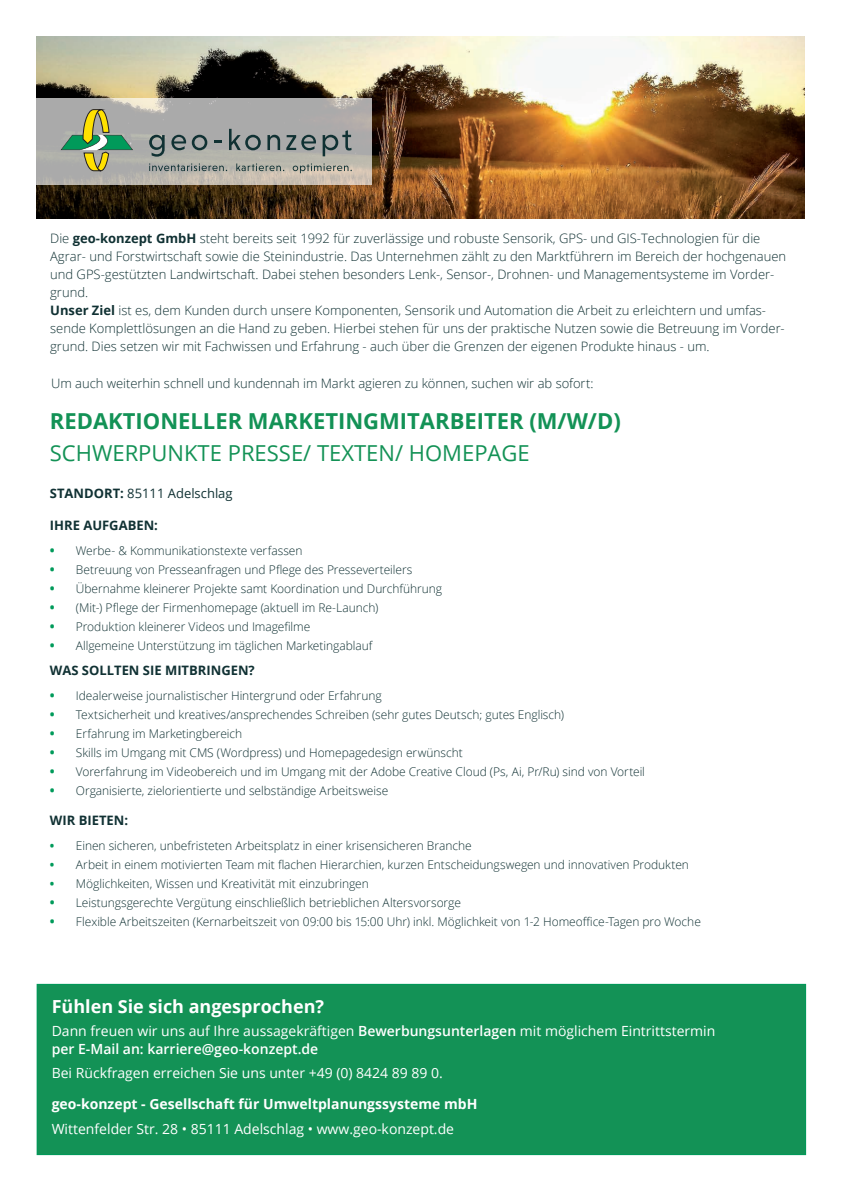
<style>
.page{position:relative;width:842px;height:1191px;background:#fff}
.page>*{position:absolute;margin:0;border:0;box-sizing:border-box;transform-origin:0 0}
.t1{font:700 22px "Open Sans";color:#139256}
.t2{font:22px "Open Sans";color:#139256}
.t3{font:700 18px "Open Sans";color:#fff}
.t4{font:14px/18px "Open Sans";color:#fff}
.t5{font:700 14px "Open Sans";color:#fff}
.t6{font:300 13px/18px "Open Sans";color:#103133}
.t7{font:700 13px "Open Sans";color:#103133}
.t8{font:13px "Open Sans";color:#103133}
.t9{font:300 12px "Open Sans";letter-spacing:-.005em;color:#103133}
.s1{font-weight:700}
.s2{font-weight:700;font-size:13px;color:#009a5a}
.s3{font-weight:700;color:#009a5a}
.s4{font-weight:600}
</style>
<div class="page">
<img style="left:36px;top:36px;width:769px;height:183px">
<svg style="left:36px;top:98px;width:335px;height:87px;background:#b3b0ac"></svg>
<svg style="left:149px;top:135px;width:16px;height:22px"></svg>
<svg style="left:171px;top:135px;width:15px;height:15px"></svg>
<svg style="left:192px;top:135px;width:15px;height:15px"></svg>
<svg style="left:214px;top:140px;width:8px;height:2px"></svg>
<svg style="left:229px;top:129px;width:32px;height:21px"></svg>
<svg style="left:267px;top:135px;width:13px;height:15px"></svg>
<svg style="left:286px;top:135px;width:30px;height:15px"></svg>
<svg style="left:323px;top:130px;width:29px;height:26px"></svg>
<svg style="left:60px;top:109px;width:73px;height:62px;background:#97a883"></svg>
<svg style="left:149px;top:163px;width:78px;height:8px"></svg>
<svg style="left:236px;top:163px;width:48px;height:8px"></svg>
<svg style="left:293px;top:163px;width:59px;height:10px"></svg>
<div style="left:37px;top:984px;width:769px;height:170px;background:#139256"></div>
<div style="left:37px;top:984px;width:769px;height:171px;border:1px solid #009a5a"></div>
<p class="t6" style="left:50px;top:229px;width:737px">Die <span class="s1">geo-konzept GmbH</span> steht bereits seit 1992 für zuverlässige und robuste Sensorik, GPS- und GIS-Technologien für die Agrar- und Forstwirtschaft sowie die Steinindustrie. Das Unternehmen zählt zu den Marktführern im Bereich der hochgenauen und GPS-gestützten Landwirtschaft. Dabei stehen besonders Lenk-, Sensor-, Drohnen- und Managementsysteme im Vorder&shy;grund.<br><span class="s1">Unser Ziel</span> ist es, dem Kunden durch unsere Komponenten, Sensorik und Automation die Arbeit zu erleichtern und umfas&shy;sende Komplettlösungen an die Hand zu geben. Hierbei stehen für uns der praktische Nutzen sowie die Betreuung im Vorder&shy;grund. Dies setzen wir mit Fachwissen und Erfahrung - auch über die Grenzen der eigenen Produkte hinaus - um.</p>
<p class="t6" style="left:51px;top:374px;width:544px">Um auch weiterhin schnell und kundennah im Markt agieren zu können, suchen wir ab sofort:</p>
<h1 class="t1" style="left:50px;top:406px;width:572px">REDAKTIONELLER MARKETINGMITARBEITER (M/W/D)</h1>
<h1 class="t2" style="left:50px;top:438px;width:481px">SCHWERPUNKTE PRESSE/ TEXTEN/ HOMEPAGE</h1>
<p class="t8" style="left:50px;top:484px;width:184px"><span class="s1">STANDORT:</span> 85111 Adelschlag</p>
<p class="t7" style="left:50px;top:516px;width:110px">IHRE AUFGABEN:</p>
<p class="t9" style="left:50px;top:542px;width:254px"><span class="s2">•</span> Werbe- &amp; Kommunikationstexte verfassen</p>
<p class="t9" style="left:50px;top:561px;width:364px"><span class="s2">•</span> Betreuung von Presseanfragen und Pflege des Presseverteilers</p>
<p class="t9" style="left:50px;top:580px;width:394px"><span class="s2">•</span> Übernahme kleinerer Projekte samt Koordination und Durchführung</p>
<p class="t9" style="left:50px;top:599px;width:330px"><span class="s2">•</span> (Mit-) Pflege der Firmenhomepage (aktuell im Re-Launch)</p>
<p class="t9" style="left:50px;top:618px;width:262px"><span class="s2">•</span> Produktion kleinerer Videos und Imagefilme</p>
<p class="t9" style="left:50px;top:637px;width:324px"><span class="s2">•</span> Allgemeine Unterstützung im täglichen Marketingablauf</p>
<p class="t7" style="left:50px;top:661px;width:206px">WAS SOLLTEN SIE MITBRINGEN?</p>
<p class="t9" style="left:50px;top:687px;width:333px"><span class="s2">•</span> Idealerweise journalistischer Hintergrund oder Erfahrung</p>
<p class="t9" style="left:50px;top:706px;width:516px"><span class="s2">•</span> Textsicherheit und kreatives/ansprechendes Schreiben (sehr gutes Deutsch; gutes Englisch)</p>
<p class="t9" style="left:50px;top:725px;width:194px"><span class="s2">•</span> Erfahrung im Marketingbereich</p>
<p class="t9" style="left:50px;top:744px;width:414px"><span class="s2">•</span> Skills im Umgang mit CMS (Wordpress) und Homepagedesign erwünscht</p>
<p class="t9" style="left:50px;top:763px;width:597px"><span class="s2">•</span> Vorerfahrung im Videobereich und im Umgang mit der Adobe Creative Cloud (Ps, Ai, Pr/Ru) sind von Vorteil</p>
<p class="t9" style="left:50px;top:782px;width:340px"><span class="s2">•</span> Organisierte, zielorientierte und selbständige Arbeitsweise</p>
<p class="t7" style="left:50px;top:811px;width:80px">WIR BIETEN:</p>
<p class="t9" style="left:50px;top:837px;width:423px"><span class="s3">•</span> Einen sicheren, unbefristeten Arbeitsplatz in einer krisensicheren Branche</p>
<p class="t9" style="left:50px;top:856px;width:640px"><span class="s3">•</span> Arbeit in einem motivierten Team mit flachen Hierarchien, kurzen Entscheidungswegen und innovativen Produkten</p>
<p class="t9" style="left:50px;top:875px;width:320px"><span class="s3">•</span> Möglichkeiten, Wissen und Kreativität mit einzubringen</p>
<p class="t9" style="left:50px;top:894px;width:413px"><span class="s2">•</span> Leistungsgerechte Vergütung einschließlich betrieblichen Altersvorsorge</p>
<p class="t9" style="left:50px;top:913px;width:652px"><span class="s2">•</span> Flexible Arbeitszeiten (Kernarbeitszeit von 09:00 bis 15:00 Uhr) inkl. Möglichkeit von 1-2 Homeoffice-Tagen pro Woche</p>
<h2 class="t3" style="left:52px;top:993px;width:274px">Fühlen Sie sich angesprochen?</h2>
<p class="t4" style="left:52px;top:1022px;width:665px">Dann freuen wir uns auf Ihre aussagekräftigen <span class="s4">Bewerbungsunterlagen</span> mit möglichem Eintrittstermin <span class="s4">per E-Mail an: karriere@geo-konzept.de</span></p>
<p class="t4" style="left:52px;top:1063px;width:393px">Bei Rückfragen erreichen Sie uns unter +49 (0) 8424 89 89 0.</p>
<p class="t5" style="left:52px;top:1093px;width:427px">geo-konzept - Gesellschaft für Umweltplanungssysteme mbH</p>
<p class="t4" style="left:52px;top:1119px;width:404px">Wittenfelder Str. 28 • 85111 Adelschlag • www.geo-konzept.de</p>
</div>
